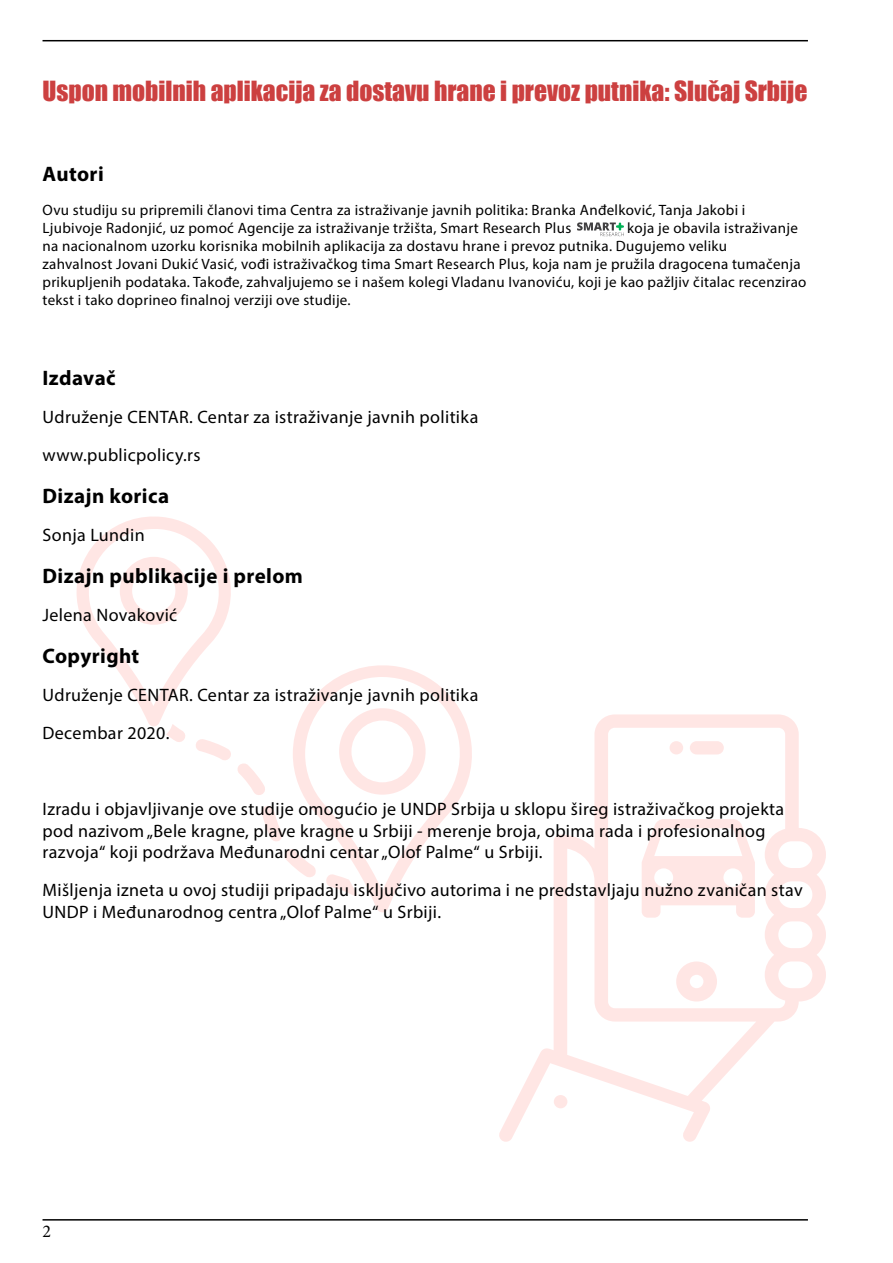
<style>
.page{position:relative;width:893px;height:1263px;background:#fff}
.page>*{position:absolute;margin:0;border:0;box-sizing:border-box;transform-origin:0 0}
.t1{font:25.5px "Impact";color:#cc4040}
.t2{font:700 21px "Myriad Pro";letter-spacing:.02em;color:#000}
.t3{font:18px/21.6px "Myriad Pro";letter-spacing:.02em;color:#000}
.t4{font:18px "Minion Pro";color:#000}
.t5{font:15px/18px "Myriad Pro";letter-spacing:.02em;color:#000}
</style>
<div class="page">
<hr style="left:43px;top:40px;width:765px;height:1px;background:#000">
<hr style="left:43px;top:1219px;width:765px;height:1px;background:#000">
<svg style="left:499px;top:714px;width:327px;height:428px"></svg>
<div style="left:554px;top:1095px;width:13px;height:13px;background:#ffe6e4;border-radius:50%"></div>
<svg style="left:676px;top:961px;width:41px;height:40px"></svg>
<div style="left:669px;top:741px;width:14px;height:13px;background:#ffe6e4;border-radius:50%"></div>
<div style="left:690px;top:741px;width:34px;height:13px;background:#ffe6e4;border-radius:7px"></div>
<svg style="left:642px;top:819px;width:113px;height:99px"></svg>
<svg style="left:77px;top:516px;width:395px;height:396px"></svg>
<svg style="left:577px;top:222px;width:47px;height:14px"></svg>
<h1 class="t1" style="left:43px;top:71px;width:766px">Uspon mobilnih aplikacija za dostavu hrane i prevoz putnika: Slučaj Srbije</h1>
<h2 class="t2" style="left:43px;top:160px;width:63px">Autori</h2>
<p class="t5" style="left:43px;top:201px;width:704px">Ovu studiju su pripremili članovi tima Centra za istraživanje javnih politika: Branka Anđelković, Tanja Jakobi i<br>Ljubivoje Radonjić, uz pomoć Agencije za istraživanje tržišta, Smart Research Plus</p>
<p class="t5" style="left:43px;top:219px;width:765px;text-indent:585px">koja je obavila istraživanje na nacionalnom uzorku korisnika mobilnih aplikacija za dostavu hrane i prevoz putnika. Dugujemo veliku<br>zahvalnost Jovani Dukić Vasić, vođi istraživačkog tima Smart Research Plus, koja nam je pružila dragocena tumačenja prikupljenih podataka. Takođe, zahvaljujemo se i našem kolegi Vladanu Ivanoviću, koji je kao pažljiv čitalac recenzirao tekst i tako doprineo finalnoj verziji ove studije.</p>
<h2 class="t2" style="left:43px;top:364px;width:75px">Izdavač</h2>
<p class="t3" style="left:43px;top:398px;width:437px;line-height:38.1px">Udruženje CENTAR. Centar za istraživanje javnih politika www.publicpolicy.rs</p>
<h2 class="t2" style="left:43px;top:482px;width:128px">Dizajn korica</h2>
<p class="t3" style="left:43px;top:524px;width:104px">Sonja Lundin</p>
<h2 class="t2" style="left:43px;top:562px;width:262px">Dizajn publikacije i prelom</h2>
<p class="t3" style="left:43px;top:604px;width:136px">Jelena Novaković</p>
<h2 class="t2" style="left:43px;top:642px;width:98px">Copyright</h2>
<p class="t3" style="left:43px;top:675px;width:437px;line-height:38.1px">Udruženje CENTAR. Centar za istraživanje javnih politika<br>Decembar 2020.</p>
<p class="t3" style="left:43px;top:798px;width:743px">Izradu i objavljivanje ove studije omogućio je UNDP Srbija u sklopu šireg istraživačkog projekta pod nazivom „Bele kragne, plave kragne u Srbiji - merenje broja, obima rada i profesionalnog razvoja“ koji podržava Međunarodni centar „Olof Palme“ u Srbiji.</p>
<p class="t3" style="left:43px;top:879px;width:762px">Mišljenja izneta u ovoj studiji pripadaju isključivo autorima i ne predstavljaju nužno zvaničan stav<br>UNDP i Međunarodnog centra „Olof Palme“ u Srbiji.</p>
<p class="t4" style="left:43px;top:1219px;width:10px">2</p>
</div>
